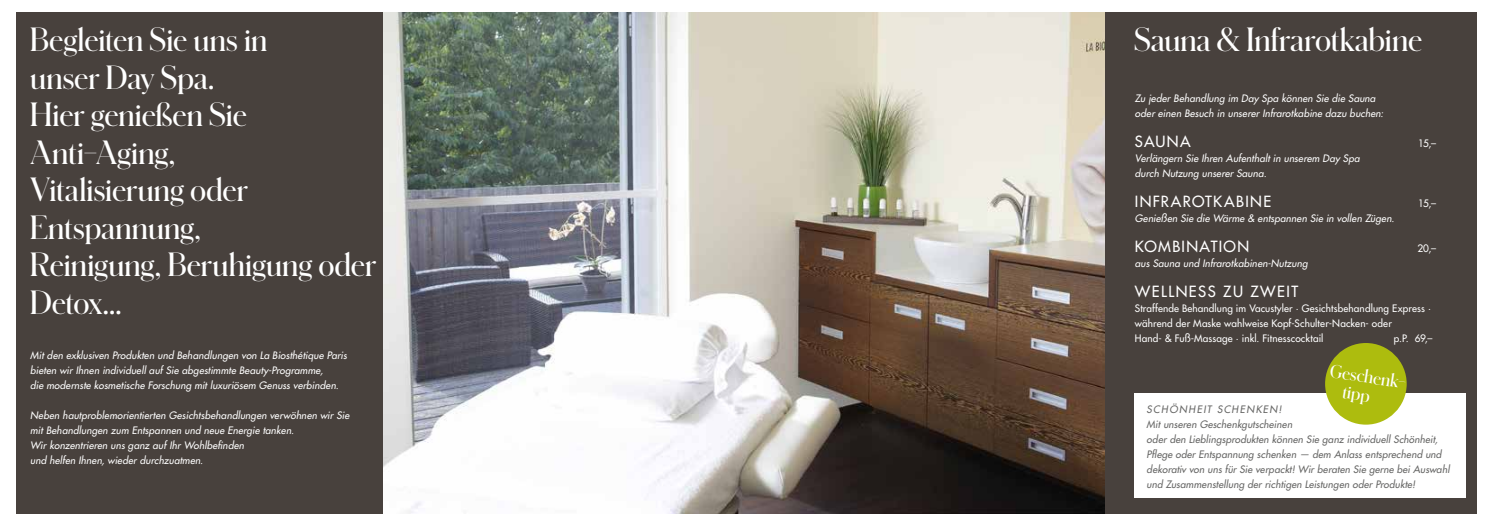
<style>
.page{position:relative;width:1489px;height:525px;background:#fff}
.page>*{position:absolute;margin:0;border:0;box-sizing:border-box;transform-origin:0 0}
.t1{font:600 31.25px/37.5px "Schnyder M";letter-spacing:-.005em;color:#fff}
.t2{font:600 17.5px/18.8px "Schnyder M";color:#fff}
.t3{font:500 15px "Futura Std";letter-spacing:.09em;color:#fff}
.t4{font:italic 500 10px/15px "Futura Std";letter-spacing:.015em;color:#fff}
.t5{font:italic 500 10px/15px "Futura Std";letter-spacing:.015em;color:#666665}
.t6{font:500 10px/15px "Futura Std";letter-spacing:.01em;color:#fff}
</style>
<div class="page">
<div style="left:16px;top:12px;width:1459px;height:501px;background:#48413d"></div>
<div style="left:1133px;top:392px;width:332px;height:105px;background:#fff"></div>
<div style="left:1324px;top:343px;width:82px;height:81px;background:#adbc0e;border-radius:50%"></div>
<img style="left:384px;top:12px;width:720px;height:501px">
<h1 class="t1" style="left:30px;top:20px;width:347px">Begleiten Sie uns in<br>unser Day Spa.<br>Hier genießen Sie<br>Anti−Aging,<br>Vitalisierung oder<br>Entspannung,<br>Reinigung, Beruhigung oder<br>Detox...</h1>
<p class="t4" style="left:30px;top:347px;width:318px">Mit den exklusiven Produkten und Behandlungen von La Biosthétique Paris bieten wir Ihnen individuell auf Sie abgestimmte Beauty-Programme,<br>die modernste kosmetische Forschung mit luxuriösem Genuss verbinden.</p>
<p class="t4" style="left:30px;top:407px;width:320px">Neben hautproblemorientierten Gesichtsbehandlungen verwöhnen wir Sie mit Behandlungen zum Entspannen und neue Energie tanken.<br>Wir konzentrieren uns ganz auf Ihr Wohlbefinden<br>und helfen Ihnen, wieder durchzuatmen.</p>
<h1 class="t1" style="left:1133px;top:20px;width:290px">Sauna &amp; Infrarotkabine</h1>
<p class="t4" style="left:1134px;top:91px;width:250px">Zu jeder Behandlung im Day Spa können Sie die Sauna oder einen Besuch in unserer Infrarotkabine dazu buchen:</p>
<h3 class="t3" style="left:1134px;top:132px;width:57px">SAUNA</h3>
<p class="t6" style="left:1417px;top:136px;width:20px">15,–</p>
<p class="t4" style="left:1134px;top:151px;width:226px">Verlängern Sie Ihren Aufenthalt in unserem Day Spa durch Nutzung unserer Sauna.</p>
<h3 class="t3" style="left:1134px;top:192px;width:138px">INFRAROTKABINE</h3>
<p class="t6" style="left:1417px;top:196px;width:20px">15,–</p>
<p class="t4" style="left:1134px;top:211px;width:261px">Genießen Sie die Wärme &amp; entspannen Sie in vollen Zügen.</p>
<h3 class="t3" style="left:1134px;top:237px;width:116px">KOMBINATION</h3>
<p class="t6" style="left:1417px;top:241px;width:20px">20,–</p>
<p class="t4" style="left:1134px;top:256px;width:174px">aus Sauna und Infrarotkabinen-Nutzung</p>
<h3 class="t3" style="left:1134px;top:282px;width:165px">WELLNESS ZU ZWEIT</h3>
<p class="t6" style="left:1134px;top:301px;width:297px">Straffende Behandlung im Vacustyler · Gesichtsbehandlung Express · während der Maske wahlweise Kopf-Schulter-Nacken- oder<br>Hand- &amp; Fuß-Massage · inkl. Fitnesscocktail</p>
<p class="t6" style="left:1393px;top:331px;width:40px">p.P. 69,–</p>
<h2 class="t2" style="left:1346px;top:363px;width:63px;text-indent:-16px;rotate:9deg">Geschenk− tipp</h2>
<p class="t5" style="left:1146px;top:401px;width:304px">SCHÖNHEIT SCHENKEN!<br>Mit unseren Geschenkgutscheinen<br>oder den Lieblingsprodukten können Sie ganz individuell Schönheit, Pflege oder Entspannung schenken — dem Anlass entsprechend und dekorativ von uns für Sie verpackt! Wir beraten Sie gerne bei Auswahl und Zusammenstellung der richtigen Leistungen oder Produkte!</p>
</div>
